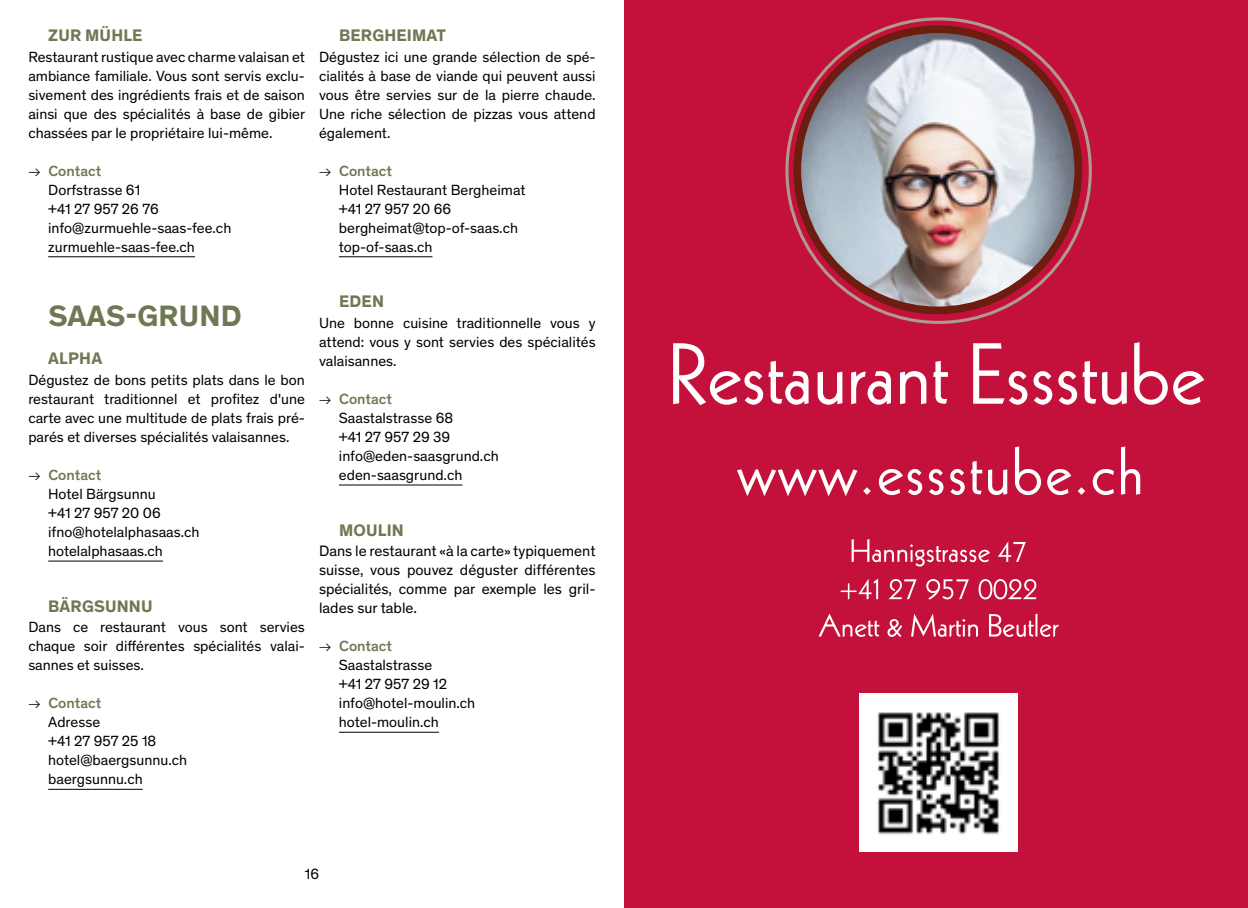
<style>
.page{position:relative;width:1248px;height:908px;background:#fff}
.page>*{position:absolute;margin:0;border:0;box-sizing:border-box;transform-origin:0 0}
.t1{font:700 30px "Theinhardt";letter-spacing:.01em;color:#6f7854}
.t2{font:700 17px "Theinhardt";letter-spacing:.01em;color:#6f7854}
.t3{font:15.4px/19px "Theinhardt";color:#000;text-align:justify}
.t4{font:15px/19px "Theinhardt";color:#000}
.s1{font-weight:300;font-size:15.4px}
.s2{font-weight:500;color:#6f7854}
</style>
<div class="page">
<hr style="left:48px;top:256px;width:147px;height:1px;background:#000">
<hr style="left:48px;top:560px;width:115px;height:1px;background:#000">
<hr style="left:48px;top:788px;width:95px;height:1px;background:#000">
<hr style="left:339px;top:256px;width:93px;height:1px;background:#000">
<hr style="left:339px;top:484px;width:123px;height:1px;background:#000">
<hr style="left:339px;top:731px;width:100px;height:1px;background:#000">
<div style="left:624px;top:0;width:623px;height:907px;background:#c3113c"></div>
<svg style="left:818px;top:613px;width:240px;height:24px;background:#cf4465"></svg>
<svg style="left:840px;top:578px;width:196px;height:21px;background:#d04768"></svg>
<svg style="left:851px;top:539px;width:174px;height:27px;background:#cd3c5f"></svg>
<svg style="left:737px;top:446px;width:403px;height:50px;background:#cd3a5e"></svg>
<img style="left:859px;top:693px;width:158px;height:158px">
<img style="left:797px;top:29px;width:281px;height:281px;border-radius:140px">
<div style="left:793px;top:25px;width:289px;height:289px;border:8px solid #6d1d10;border-radius:50%"></div>
<svg style="left:673px;top:342px;width:530px;height:63px"></svg>
<p class="t2" style="left:48px;top:23px;width:96px">ZUR MÜHLE</p>
<p class="t4" style="left:28px;top:46px;width:278px;text-align:justify">Restaurant rustique avec charme valaisan et ambiance familiale. Vous sont servis exclu&shy;sivement des ingrédients frais et de saison ainsi que des spécialités à base de gibier chassées par le propriétaire lui-même.</p>
<p class="t4" style="left:48px;top:160px;width:185px;text-indent:-20px"><span class="s1">-&gt;</span> <span class="s2">Contact<br></span>Dorfstrasse 61<br>+41 27 957 26 76 info@zurmuehle-saas-fee.ch zurmuehle-saas-fee.ch</p>
<p class="t2" style="left:339px;top:23px;width:109px">BERGHEIMAT</p>
<p class="t4" style="left:319px;top:46px;width:278px;text-align:justify">Dégustez ici une grande sélection de spé&shy;cialités à base de viande qui peuvent aussi vous être servies sur de la pierre chaude.<br>Une riche sélection de pizzas vous attend également.</p>
<p class="t4" style="left:339px;top:160px;width:188px;text-indent:-20px"><span class="s1">-&gt;</span> <span class="s2">Contact<br></span>Hotel Restaurant Bergheimat +41 27 957 20 66 bergheimat@top-of-saas.ch top-of-saas.ch</p>
<h1 class="t1" style="left:48px;top:294px;width:195px">SAAS-GRUND</h1>
<p class="t2" style="left:48px;top:346px;width:55px">ALPHA</p>
<p class="t4" style="left:28px;top:369px;width:278px;text-align:justify">Dégustez de bons petits plats dans le bon restaurant traditionnel et profitez d'une carte avec une multitude de plats frais pré&shy;parés et diverses spécialités valaisannes.</p>
<p class="t4" style="left:48px;top:464px;width:153px;text-indent:-20px"><span class="s1">-&gt;</span> <span class="s2">Contact<br></span>Hotel Bärgsunnu<br>+41 27 957 20 06 ifno@hotelalphasaas.ch hotelalphasaas.ch</p>
<p class="t2" style="left:48px;top:593px;width:106px">BÄRGSUNNU</p>
<p class="t4" style="left:28px;top:616px;width:278px;text-align:justify">Dans ce restaurant vous sont servies chaque soir différentes spécialités valai&shy;sannes et suisses.</p>
<p class="t4" style="left:48px;top:692px;width:140px;text-indent:-20px"><span class="s1">-&gt;</span> <span class="s2">Contact<br></span>Adresse<br>+41 27 957 25 18 hotel@baergsunnu.ch baergsunnu.ch</p>
<p class="t2" style="left:339px;top:289px;width:46px">EDEN</p>
<p class="t4" style="left:319px;top:312px;width:278px;text-align:justify">Une bonne cuisine traditionnelle vous y attend: vous y sont servies des spécialités valaisannes.</p>
<p class="t4" style="left:339px;top:388px;width:161px;text-indent:-20px"><span class="s1">-&gt;</span> <span class="s2">Contact<br></span>Saastalstrasse 68<br>+41 27 957 29 39 info@eden-saasgrund.ch eden-saasgrund.ch</p>
<p class="t2" style="left:339px;top:517px;width:66px">MOULIN</p>
<p class="t3" style="left:319px;top:540px;width:278px">Dans le restaurant «à la carte» typiquement suisse, vous pouvez déguster différentes spécialités, comme par exemple les gril&shy;lades sur table.</p>
<p class="t4" style="left:339px;top:635px;width:138px;text-indent:-20px"><span class="s1">-&gt;</span> <span class="s2">Contact<br></span>Saastalstrasse<br>+41 27 957 29 12 info@hotel-moulin.ch hotel-moulin.ch</p>
<p class="t4" style="left:305px;top:863px;width:16px">16</p>
</div>
